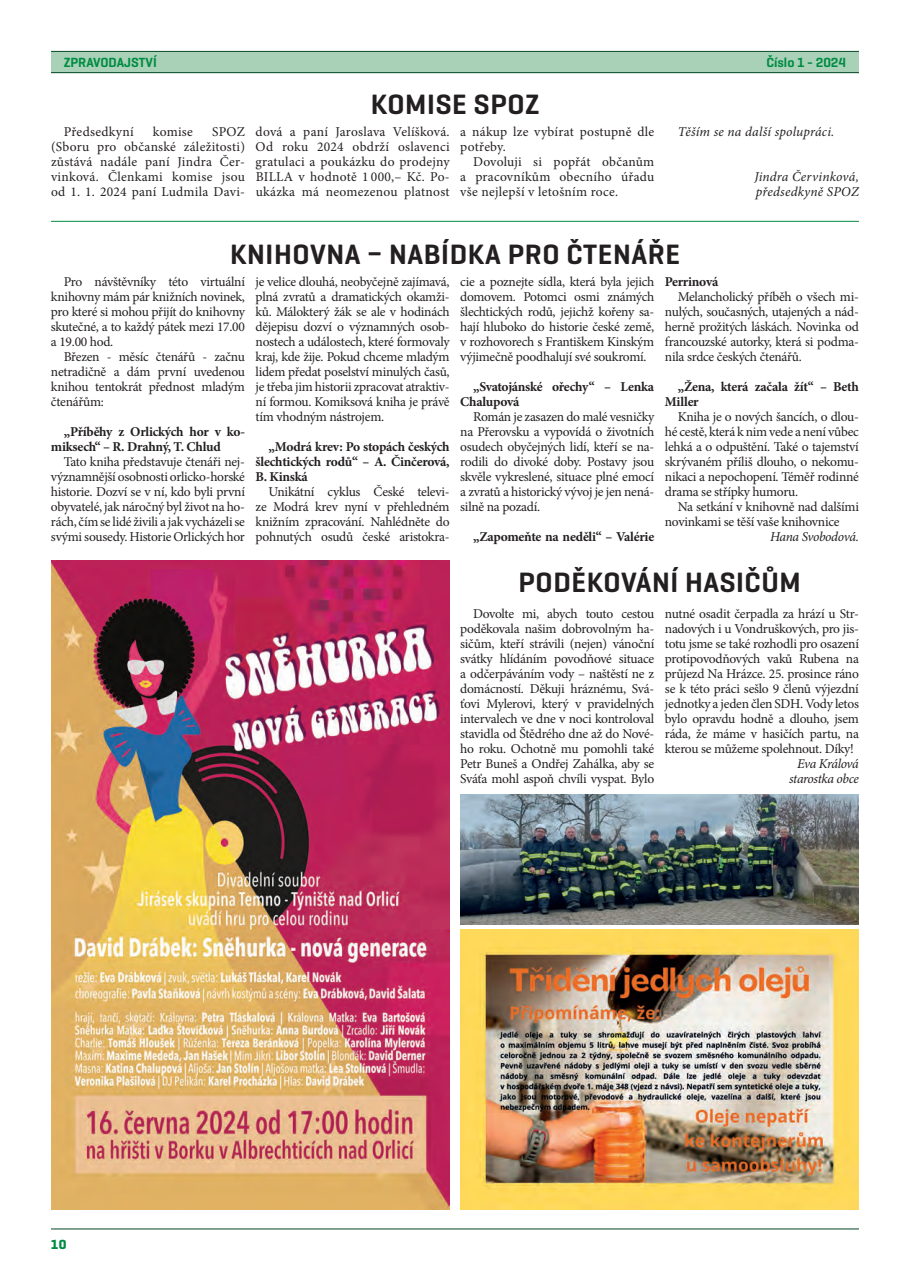
<style>
.page{position:relative;width:910px;height:1280px;background:#fff}
.page>*{position:absolute;margin:0;border:0;box-sizing:border-box;transform-origin:0 0}
.Nadpis{font:600 28.5px "Geogrotesque";letter-spacing:.02em;color:#231f20}
.text_zpravodaj{font:13.5px/15px "Minion Pro";letter-spacing:-.02em;color:#231f20;text-align:justify}
.text_zpravodaj-2{font:700 13.5px/15px "Minion Pro";letter-spacing:-.02em;color:#231f20}
.text_zpravodaj-3{font:italic 13.5px/15px "Minion Pro";letter-spacing:.005em;color:#231f20}
.text_zpravodaj-4{font:13.5px/15px "Minion Pro";letter-spacing:.015em;color:#231f20}
.Stránkování{font:600 13.5px "Geogrotesque";color:#008b43}
.text_zpravodaj-5{font:italic 13.5px "Minion Pro";letter-spacing:-.03em;color:#231f20}
.text_zpravodaj-6{font:italic 13.5px "Minion Pro";letter-spacing:-.025em;color:#231f20}
.text_zpravodaj-7{font:13.5px "Minion Pro";letter-spacing:.02em;color:#231f20}
.Stránkování-2{font:700 13.5px "Geogrotesque";color:#008b43}
</style>
<div class="page">
<div style="left:51px;top:52px;width:808px;height:20px;background:#a9d1b7"></div>
<hr style="left:51px;top:72px;width:808px;height:1px;background:#004623">
<hr style="left:51px;top:51px;width:808px;height:1px;background:#004623">
<hr style="left:51px;top:1229px;width:808px;height:1px;background:#004623">
<img style="left:51px;top:560px;width:398px;height:649px">
<hr style="left:51px;top:221px;width:808px;height:1px;background:#008b43">
<img style="left:460px;top:795px;width:399px;height:130px">
<img style="left:460px;top:930px;width:399px;height:279px">
<p class="Stránkování" style="left:64px;top:54px;width:95px">ZPRAVODAJSTVÍ</p>
<p class="Stránkování" style="left:766px;top:54px;width:81px">Číslo 1 - 2024</p>
<p class="Nadpis" style="left:371px;top:86px;width:170px">KOMISE SPOZ</p>
<p class="text_zpravodaj" style="left:51px;top:124px;width:196px;text-indent:161px">SPOZ (Sboru pro občanské záležitosti) zůstává nadále paní Jindra Čer&shy;vinková. Členkami komise jsou od 1. 1. 2024 paní Ludmila Davi-</p>
<p class="text_zpravodaj" style="left:256px;top:124px;width:196px">dová a paní Jaroslava Velíšková.<br>Od roku 2024 obdrží oslavenci gratulaci a poukázku do prodejny BILLA v hodnotě 1 000,– Kč. Po&shy;ukázka má neomezenou platnost</p>
<p class="text_zpravodaj-4" style="left:460px;top:124px;width:196px">a nákup lze vybírat postupně dle potřeby.</p>
<p class="text_zpravodaj-7" style="left:64px;top:122px;width:71px">Předsedkyní</p>
<p class="text_zpravodaj" style="left:153px;top:124px;width:42px">komise</p>
<p class="text_zpravodaj" style="left:460px;top:154px;width:196px;text-indent:13px">Dovoluji si popřát občanům a pracovníkům obecního úřadu vše nejlepší v letošním roce.</p>
<p class="text_zpravodaj-3" style="left:678px;top:124px;width:158px">Těším se na další spolupráci.</p>
<p class="text_zpravodaj-3" style="left:755px;top:169px;width:106px">Jindra Červinková, předsedkyně SPOZ</p>
<p class="Nadpis" style="left:230px;top:236px;width:451px">KNIHOVNA – NABÍDKA PRO ČTENÁŘE</p>
<p class="text_zpravodaj" style="left:51px;top:274px;width:196px;text-indent:13px">Pro návštěvníky této virtuální knihovny mám pár knižních novinek, pro které si mohou přijít do knihovny skutečné, a to každý pátek mezi 17.00 a 19.00 hod.</p>
<p class="text_zpravodaj" style="left:51px;top:349px;width:196px;text-indent:13px">Březen - měsíc čtenářů - začnu netradičně a dám první uvedenou knihou tentokrát přednost mladým čtenářům:</p>
<p class="text_zpravodaj-2" style="left:51px;top:424px;width:195px;text-indent:13px">„Příběhy z Orlických hor v ko&shy;miksech“ – R. Drahný, T. Chlud</p>
<p class="text_zpravodaj" style="left:51px;top:454px;width:196px;text-indent:13px">Tato kniha představuje čtenáři nej&shy;významnější osobnosti orlicko-horské historie. Dozví se v ní, kdo byli první obyvatelé, jak náročný byl život na ho&shy;rách, čím se lidé živili a jak vycházeli se svými sousedy. Historie Orlických hor</p>
<p class="text_zpravodaj" style="left:256px;top:274px;width:196px">je velice dlouhá, neobyčejně zajímavá, plná zvratů a dramatických okamži&shy;ků. Málokterý žák se ale v hodinách dějepisu dozví o významných osob&shy;nostech a událostech, které formovaly kraj, kde žije. Pokud chceme mladým lidem předat poselství minulých časů, je třeba jim historii zpracovat atraktiv&shy;ní formou. Komiksová kniha je právě tím vhodným nástrojem.</p>
<p class="text_zpravodaj-2" style="left:256px;top:439px;width:196px;text-align:justify;text-indent:13px">„Modrá krev: Po stopách českých šlechtických rodů“ – A. Činčerová, B. Kinská</p>
<p class="text_zpravodaj" style="left:256px;top:484px;width:195px;text-indent:13px">Unikátní cyklus České televi&shy;ze Modrá krev nyní v přehledném knižním zpracování. Nahlédněte do pohnutých osudů české aristokra-</p>
<p class="text_zpravodaj" style="left:460px;top:274px;width:196px">cie a poznejte sídla, která byla jejich domovem. Potomci osmi známých šlechtických rodů, jejichž kořeny sa&shy;hají hluboko do historie české země, v rozhovorech s Františkem Kinským výjimečně poodhalují své soukromí.</p>
<p class="text_zpravodaj-2" style="left:460px;top:379px;width:196px;text-indent:13px">„Svatojánské ořechy“ – Lenka<br>Chalupová</p>
<p class="text_zpravodaj" style="left:460px;top:409px;width:196px;text-indent:13px">Román je zasazen do malé vesničky na Přerovsku a vypovídá o životních osudech obyčejných lidí, kteří se na&shy;rodili do divoké doby. Postavy jsou skvěle vykreslené, situace plné emocí a zvratů a historický vývoj je jen nená&shy;silně na pozadí.</p>
<p class="text_zpravodaj-2" style="left:473px;top:529px;width:183px">„Zapomeňte na neděli“ – Valérie</p>
<p class="text_zpravodaj-2" style="left:665px;top:274px;width:55px">Perrinová</p>
<p class="text_zpravodaj" style="left:665px;top:289px;width:196px;text-indent:13px">Melancholický příběh o všech mi&shy;nulých, současných, utajených a nád&shy;herně prožitých láskách. Novinka od francouzské autorky, která si podma&shy;nila srdce českých čtenářů.</p>
<p class="text_zpravodaj-2" style="left:665px;top:379px;width:196px;text-indent:13px">„Žena, která začala žít“ – Beth<br>Miller</p>
<p class="text_zpravodaj" style="left:665px;top:409px;width:196px;text-indent:13px">Kniha je o nových šancích, o dlou&shy;hé cestě, která k nim vede a není vůbec lehká a o odpuštění. Také o tajemství skrývaném příliš dlouho, o nekomu&shy;nikaci a nepochopení. Téměř rodinné drama se střípky humoru.</p>
<p class="text_zpravodaj" style="left:665px;top:499px;width:196px;text-indent:13px">Na setkání v knihovně nad dalšími novinkami se těší vaše knihovnice</p>
<p class="text_zpravodaj-6" style="left:770px;top:527px;width:90px">Hana Svobodová.</p>
<p class="Nadpis" style="left:518px;top:565px;width:284px">PODĚKOVÁNÍ HASIČŮM</p>
<p class="text_zpravodaj" style="left:460px;top:606px;width:196px;text-indent:13px">Dovolte mi, abych touto cestou poděkovala našim dobrovolným ha&shy;sičům, kteří strávili (nejen) vánoční svátky hlídáním povodňové situace a odčerpáváním vody – naštěstí ne z domácností. Děkuji hráznému, Svá&shy;ťovi Mylerovi, který v pravidelných intervalech ve dne v noci kontroloval stavidla od Štědrého dne až do Nové&shy;ho roku. Ochotně mu pomohli také Petr Buneš a Ondřej Zahálka, aby se Sváťa mohl aspoň chvíli vyspat. Bylo</p>
<p class="text_zpravodaj" style="left:665px;top:606px;width:196px">nutné osadit čerpadla za hrází u Str&shy;nadových i u Vondruškových, pro jis&shy;totu jsme se také rozhodli pro osazení protipovodňových vaků Rubena na průjezd Na Hrázce. 25. prosince ráno se k této práci sešlo 9 členů výjezdní jednotky a jeden člen SDH. Vody letos bylo opravdu hodně a dlouho, jsem ráda, že máme v hasičích partu, na kterou se můžeme spolehnout. Díky!</p>
<p class="text_zpravodaj-5" style="left:797px;top:754px;width:63px">Eva Králová</p>
<p class="text_zpravodaj-5" style="left:789px;top:769px;width:71px">starostka obce</p>
<p class="Stránkování-2" style="left:51px;top:1236px;width:17px">10</p>
</div>
